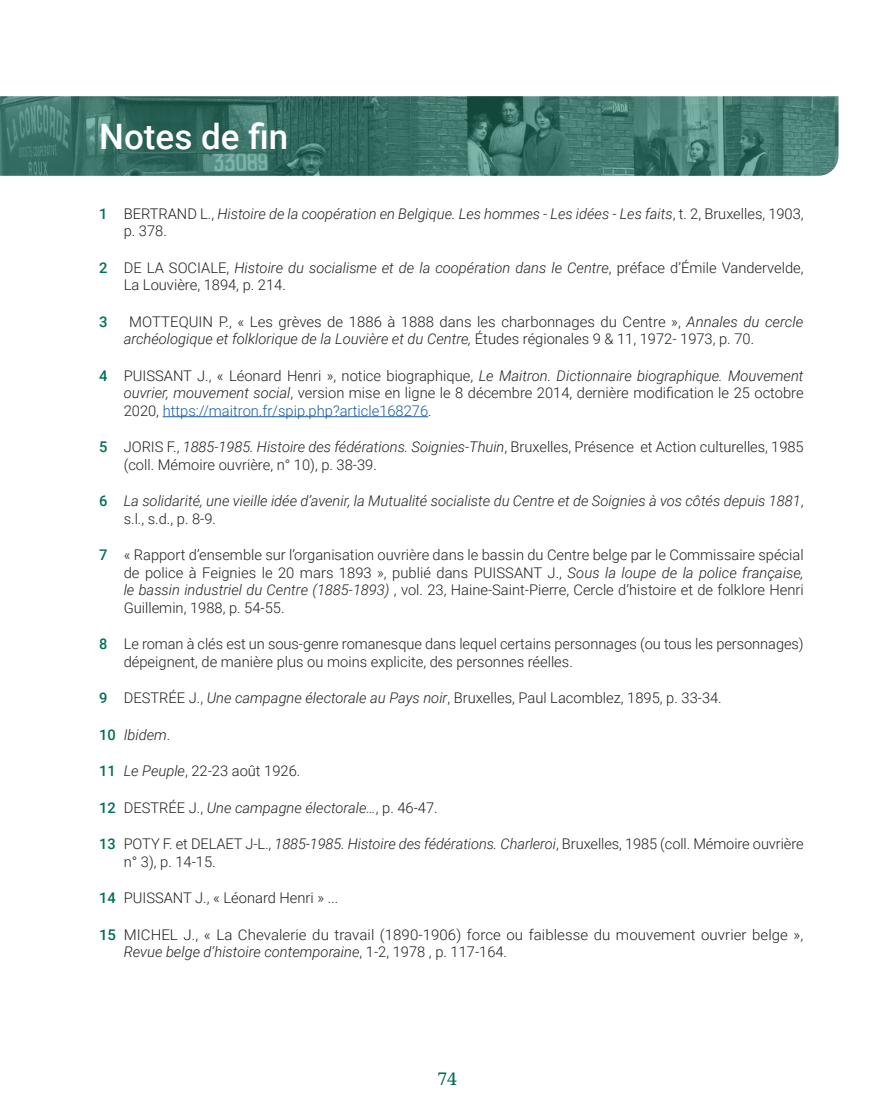
<style>
.page{position:relative;width:893px;height:1117px;background:#fff}
.page>*{position:absolute;margin:0;border:0;box-sizing:border-box;transform-origin:0 0}
._8__Titre_note_de_fin_VD{font:500 35px "Roboto";color:#fff}
.t1{font:500 17.5px "Noto Serif";color:#016f58}
._7__Notes_de_fin_texte_courant_-_Carnet_V{font:300 14.7px/17.5px "Roboto";color:#231f20}
._7__Notes_de_fin_texte_courant_-_Carnet_V-2{font:italic 300 14.7px/17.5px "Roboto";color:#231f20}
._7__Notes_de_fin_texte_courant_-_Carnet_V-3{font:500 14.7px "Roboto";color:#016f58}
.s1{font-weight:500;font-style:normal;color:#016f58}
.s2{font-style:normal}
.s3{font-weight:500;color:#016f58}
.s4{font-style:italic}
.s5{color:#175d9e}
</style>
<div class="page">
<svg style="left:0;top:96px;width:838px;height:80px;background:#3f756b"></svg>
<hr style="left:163px;top:416px;width:265px;height:1px;background:#175d9e">
<p class="_8__Titre_note_de_fin_VD" style="left:99px;top:112px;width:191px">Notes de fin</p>
<p class="_7__Notes_de_fin_texte_courant_-_Carnet_V-2" style="left:124px;top:204px;width:681px;text-indent:-24px"><span class="s1">1</span> <span class="s2">BERTRAND L.,</span> Histoire de la coopération en Belgique. Les hommes - Les idées - Les faits<span class="s2">, t. 2, Bruxelles, 1903, p. 378.</span></p>
<p class="_7__Notes_de_fin_texte_courant_-_Carnet_V" style="left:124px;top:258px;width:681px;text-indent:-24px"><span class="s3">2</span> DE LA SOCIALE, <span class="s4">Histoire du socialisme et de la coopération dans le Centre</span>, préface d’Émile Vandervelde,<br>La Louvière, 1894, p. 214.</p>
<p class="_7__Notes_de_fin_texte_courant_-_Carnet_V-3" style="left:99px;top:311px;width:10px">3</p>
<p class="_7__Notes_de_fin_texte_courant_-_Carnet_V" style="left:124px;top:312px;width:681px;text-indent:6px">MOTTEQUIN P., « Les grèves de 1886 à 1888 dans les charbonnages du Centre », <span class="s4">Annales du cercle archéologique et folklorique de la Louvière et du Centre,</span> Études régionales 9 &amp; 11, 1972- 1973, p. 70.</p>
<p class="_7__Notes_de_fin_texte_courant_-_Carnet_V" style="left:124px;top:366px;width:681px;text-align:justify;text-indent:-24px"><span class="s3">4</span> PUISSANT J., « Léonard Henri », notice biographique, <span class="s4">Le Maitron. Dictionnaire biographique. Mouvement ouvrier, mouvement social</span>, version mise en ligne le 8 décembre 2014, dernière modification le 25 octobre 2020, <span class="s5">https://maitron.fr/spip.php?article168276</span>.</p>
<p class="_7__Notes_de_fin_texte_courant_-_Carnet_V" style="left:124px;top:437px;width:681px;text-indent:-25px"><span class="s3">5</span> JORIS F., <span class="s4">1885-1985. Histoire des fédérations. Soignies-Thuin</span>, Bruxelles, Présence et Action culturelles, 1985 (coll. Mémoire ouvrière, n° 10), p. 38-39.</p>
<p class="_7__Notes_de_fin_texte_courant_-_Carnet_V-2" style="left:124px;top:491px;width:681px;text-indent:-24px"><span class="s1">6</span> La solidarité, une vieille idée d’avenir, la Mutualité socialiste du Centre et de Soignies à vos côtés depuis 1881<span class="s2">, s.l., s.d., p. 8-9.</span></p>
<p class="_7__Notes_de_fin_texte_courant_-_Carnet_V" style="left:124px;top:545px;width:681px;text-align:justify;text-indent:-24px"><span class="s3">7</span> « Rapport d’ensemble sur l’organisation ouvrière dans le bassin du Centre belge par le Commissaire spécial de police à Feignies le 20 mars 1893 », publié dans PUISSANT J., <span class="s4">Sous la loupe de la police française, le bassin industriel du Centre (1885-1893)</span> , vol. 23, Haine-Saint-Pierre, Cercle d’histoire et de folklore Henri Guillemin, 1988, p. 54-55.</p>
<p class="_7__Notes_de_fin_texte_courant_-_Carnet_V" style="left:124px;top:634px;width:681px;text-indent:-24px"><span class="s3">8</span> Le roman à clés est un sous-genre romanesque dans lequel certains personnages (ou tous les personnages) dépeignent, de manière plus ou moins explicite, des personnes réelles.</p>
<p class="_7__Notes_de_fin_texte_courant_-_Carnet_V" style="left:99px;top:688px;width:624px"><span class="s3">9</span> DESTRÉE J., <span class="s4">Une campagne électorale au Pays noir</span>, Bruxelles, Paul Lacomblez, 1895, p. 33-34.</p>
<p class="_7__Notes_de_fin_texte_courant_-_Carnet_V-2" style="left:99px;top:725px;width:73px"><span class="s1">10</span> Ibidem<span class="s2">.</span></p>
<p class="_7__Notes_de_fin_texte_courant_-_Carnet_V" style="left:99px;top:761px;width:203px"><span class="s3">11</span> <span class="s4">Le Peuple</span>, 22-23 août 1926.</p>
<p class="_7__Notes_de_fin_texte_courant_-_Carnet_V-2" style="left:99px;top:798px;width:340px"><span class="s1">12</span> <span class="s2">DESTRÉE J.,</span> Une campagne électorale…<span class="s2">, p. 46-47.</span></p>
<p class="_7__Notes_de_fin_texte_courant_-_Carnet_V" style="left:124px;top:834px;width:681px;text-indent:-24px"><span class="s3">13</span> POTY F. et DELAET J-L., <span class="s4">1885-1985. Histoire des fédérations. Charleroi</span>, Bruxelles, 1985 (coll. Mémoire ouvrière n° 3), p. 14-15.</p>
<p class="_7__Notes_de_fin_texte_courant_-_Carnet_V" style="left:99px;top:888px;width:240px"><span class="s3">14</span> PUISSANT J., « Léonard Henri » ...</p>
<p class="_7__Notes_de_fin_texte_courant_-_Carnet_V" style="left:124px;top:925px;width:681px;text-indent:-24px"><span class="s3">15</span> MICHEL J., « La Chevalerie du travail (1890-1906) force ou faiblesse du mouvement ouvrier belge »,<br><span class="s4">Revue belge d’histoire contemporaine</span>, 1-2, 1978 , p. 117-164.</p>
<p class="t1" style="left:437px;top:1065px;width:21px">74</p>
</div>
